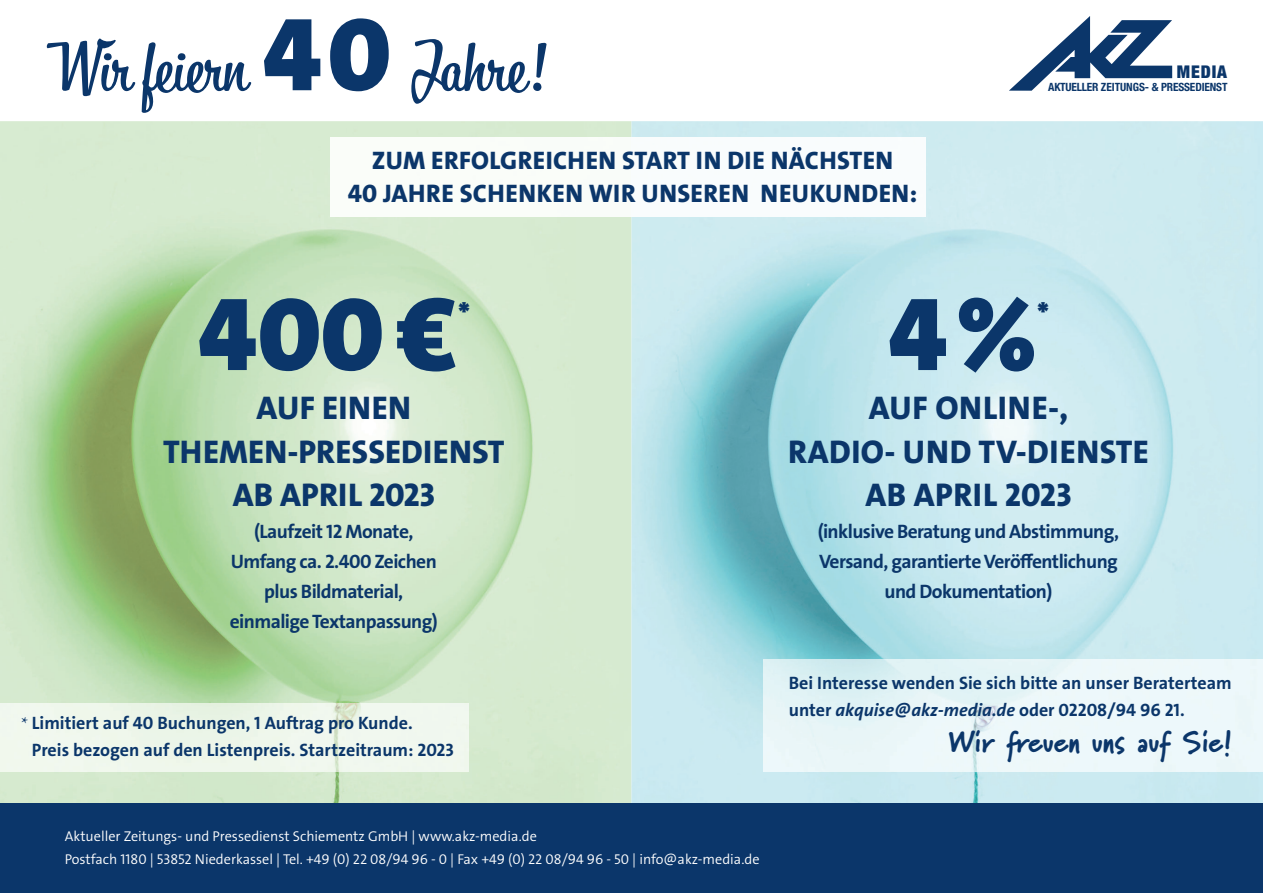
<style>
.page{position:relative;width:1263px;height:893px;background:#fff}
.page>*{position:absolute;margin:0;border:0;box-sizing:border-box;transform-origin:0 0}
.t1{font:900 105px "The Sans Os F";color:#0b366a}
.t2{font:67.5px "Bistro Script";color:#0b366a}
.t3{font:800 33px/43.5px "The Sans Os F";letter-spacing:.01em;color:#0b366a;text-align:center}
.t4{font:900 30px "Marydale";color:#0b366a}
.t5{font:900 30px "The Sans Os F";color:#0b366a}
.t6{font:800 25.5px/33px "The Sans Os F";letter-spacing:.015em;color:#0b366a;text-align:center}
.t7{font:700 19.5px/30px "The Sans Os F";letter-spacing:-.03em;color:#0b366a;text-align:center}
.t8{font:700 18px/27px "The Sans Os F";color:#0b366a}
.t9{font:900 condensed 17.55px "Helvetica Neue LT Pro";letter-spacing:.05em;color:#0b366a}
.t10{font:300 14.25px/23.1px "The Sans Os F";color:#fff}
.t11{font:700 condensed 11.4px "Helvetica Neue LT Pro";letter-spacing:-.01em;color:#0b366a}
.s1{font-family:"The Sans Os F";font-weight:900;font-size:105px}
.s2{font-family:"Minion Pro";font-weight:400}
.s3{font-style:italic}
</style>
<div class="page">
<img style="left:0;top:121px;width:1263px;height:682px">
<img style="left:331px;top:138px;width:595px;height:79px">
<div style="left:0;top:803px;width:1263px;height:90px;background:#0b366a"></div>
<svg style="left:1009px;top:16px;width:163px;height:75px"></svg>
<img style="left:763px;top:659px;width:500px;height:113px">
<div style="left:0;top:704px;width:468px;height:68px;background:#f0f7ed"></div>
<svg style="left:1006px;top:730px;width:24px;height:32px"></svg>
<h2 class="t2" style="left:47px;top:26px;width:502px">Wir feiern <span class="s1">40</span> Jahre!</h2>
<h3 class="t6" style="left:348px;top:144px;width:571px">ZUM ERFOLGREICHEN START IN DIE NÄCHSTEN<br>40 JAHRE SCHENKEN WIR UNSEREN NEUKUNDEN:</h3>
<p class="t9" style="left:1177px;top:62px;width:52px">MEDIA</p>
<p class="t11" style="left:1048px;top:80px;width:181px">AKTUELLER ZEITUNGS- &amp; PRESSEDIENST</p>
<h1 class="t1" style="left:197px;top:267px;width:262px">400 €</h1>
<h3 class="t5" style="left:458px;top:294px;width:13px">*</h3>
<h3 class="t3" style="left:163px;top:387px;width:343px">AUF EINEN<br>THEMEN-PRESSEDIENST<br>AB APRIL 2023</h3>
<p class="t7" style="left:230px;top:516px;width:210px">(Laufzeit 12 Monate,<br>Umfang ca. 2.400 Zeichen plus Bildmaterial, einmalige Textanpassung)</p>
<p class="t8" style="left:32px;top:709px;width:424px;text-indent:-11px"><span class="s2">*</span> Limitiert auf 40 Buchungen, 1 Auftrag pro Kunde.<br>Preis bezogen auf den Listenpreis. Startzeitraum: 2023</p>
<p class="t10" style="left:65px;top:825px;width:696px">Aktueller Zeitungs- und Pressedienst Schiementz GmbH | www.akz-media.de<br>Postfach 1180 | 53852 Niederkassel | Tel. +49 (0) 22 08/94 96 - 0 | Fax +49 (0) 22 08/94 96 - 50 | info@akz-media.de</p>
<h1 class="t1" style="left:888px;top:267px;width:151px">4 %</h1>
<h3 class="t5" style="left:1037px;top:294px;width:13px">*</h3>
<h3 class="t3" style="left:788px;top:387px;width:362px">AUF ONLINE-,<br>RADIO- UND TV-DIENSTE<br>AB APRIL 2023</h3>
<p class="t7" style="left:818px;top:516px;width:303px">(inklusive Beratung und Abstimmung,<br>Versand, garantierte Veröffentlichung und Dokumentation)</p>
<p class="t8" style="left:789px;top:670px;width:444px">Bei Interesse wenden Sie sich bitte an unser Beraterteam unter <span class="s3">akquise@akz-media.de</span> oder 02208/94 96 21.</p>
<h3 class="t4" style="left:948px;top:724px;width:286px">Wir euen uns auf Sie!</h3>
</div>
